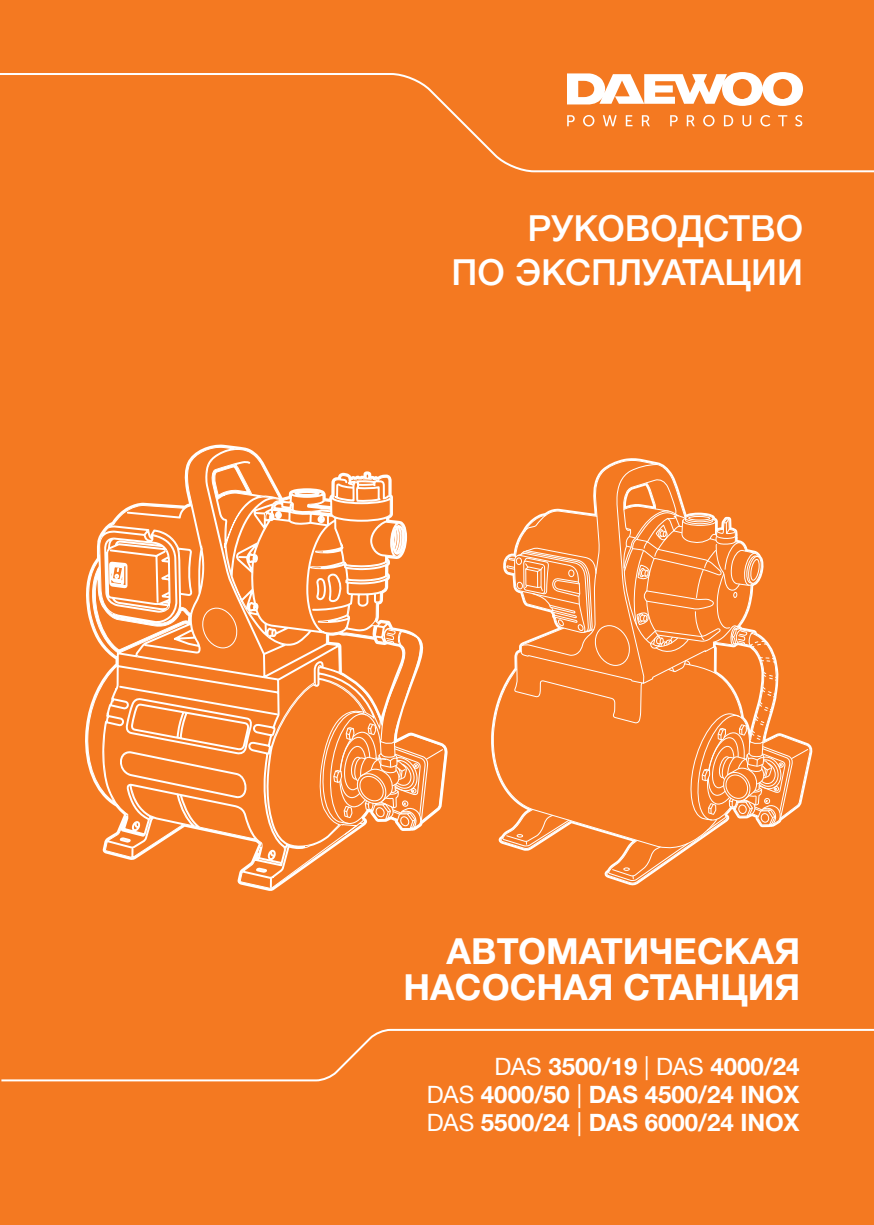
<style>
.page{position:relative;width:874px;height:1225px;background:#fff}
.page>*{position:absolute;margin:0;border:0;box-sizing:border-box;transform-origin:0 0}
.Основной_текст{font:700 36px/36px "Helvetica Neue LTW1 G";color:#fff;text-align:right}
.Основной_текст-2{font:500 36px "Helvetica Neue LTW1 G";color:#fff}
.Основной_текст-3{font:700 24px/28px "Helvetica Neue LTW1 G";color:#fff;text-align:justify}
.s1{font-weight:400}
</style>
<div class="page">
<div style="left:0;top:0;width:873px;height:1225px;background:#f47921"></div>
<svg style="left:0;top:73px;width:873px;height:100px"></svg>
<svg style="left:1px;top:1028px;width:872px;height:54px"></svg>
<svg style="left:405px;top:629px;width:41px;height:202px"></svg>
<svg style="left:85px;top:444px;width:320px;height:447px"></svg>
<svg style="left:491px;top:458px;width:319px;height:427px"></svg>
<svg style="left:200px;top:607px;width:39px;height:41px"></svg>
<svg style="left:212px;top:464px;width:40px;height:36px"></svg>
<svg style="left:88px;top:566px;width:103px;height:87px"></svg>
<svg style="left:566px;top:72px;width:236px;height:34px"></svg>
<svg style="left:567px;top:115px;width:7px;height:11px"></svg>
<svg style="left:582px;top:115px;width:12px;height:11px"></svg>
<svg style="left:602px;top:115px;width:14px;height:11px"></svg>
<svg style="left:625px;top:115px;width:7px;height:11px"></svg>
<svg style="left:641px;top:115px;width:8px;height:11px"></svg>
<svg style="left:669px;top:115px;width:8px;height:11px"></svg>
<svg style="left:686px;top:115px;width:8px;height:11px"></svg>
<svg style="left:702px;top:115px;width:12px;height:11px"></svg>
<svg style="left:723px;top:115px;width:9px;height:11px"></svg>
<svg style="left:742px;top:115px;width:8px;height:11px"></svg>
<svg style="left:760px;top:115px;width:10px;height:11px"></svg>
<svg style="left:777px;top:115px;width:9px;height:11px"></svg>
<svg style="left:794px;top:115px;width:7px;height:11px"></svg>
<p class="Основной_текст-2" style="left:527px;top:207px;width:277px">РУКОВОДСТВО</p>
<p class="Основной_текст-2" style="left:451px;top:251px;width:353px">ПО ЭКСПЛУАТАЦИИ</p>
<p class="Основной_текст" style="left:403px;top:933px;width:398px">АВТОМАТИЧЕСКАЯ<br>НАСОСНАЯ СТАНЦИЯ</p>
<p class="Основной_текст-3" style="left:426px;top:1052px;width:374px;text-indent:68px"><span class="s1">DAS</span> 3500/19 <span class="s1">| DAS</span> 4000/24<br><span class="s1">DAS</span> 4000/50 <span class="s1">|</span> DAS 4500/24 INOX <span class="s1">DAS</span> 5500/24 <span class="s1">|</span> DAS 6000/24 INOX</p>
</div>
